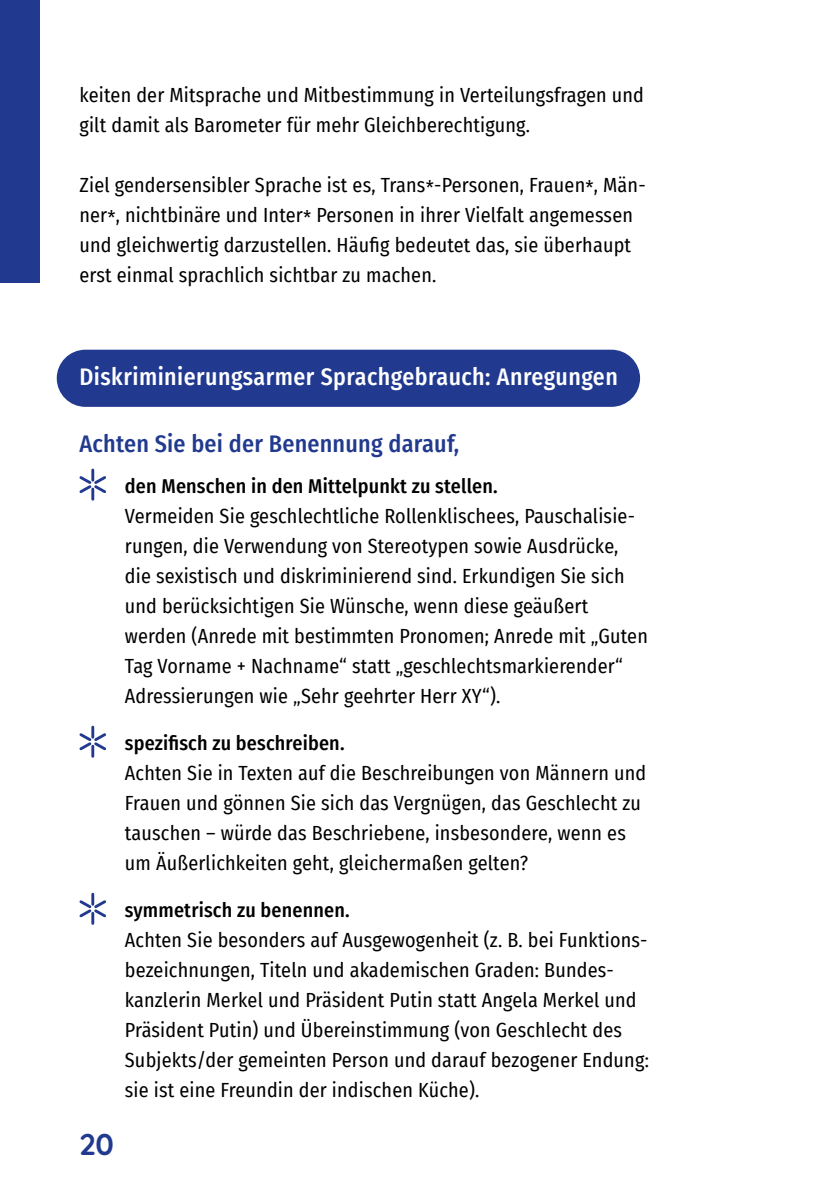
<style>
.page{position:relative;width:840px;height:1191px;background:#fff}
.page>*{position:absolute;margin:0;border:0;box-sizing:border-box;transform-origin:0 0}
.t1{font:700 30px "Quicksand";color:#213a8f}
.H2_Thematik{font:500 24px "Fira Sans Condensed";letter-spacing:.02em;color:#fff}
.H3_Überschrift{font:500 24px "Fira Sans Condensed";letter-spacing:.01em;color:#213a8f}
.Auflistung_Einfach{font:20px/30px "Fira Sans Condensed";letter-spacing:.01em;color:#000}
.Fließtext{font:20px/30px "Fira Sans Condensed";letter-spacing:.01em;color:#000}
.s1{font-weight:500}
</style>
<div class="page">
<div style="left:57px;top:350px;width:582px;height:57px;background:#213a8f;border-radius:29px"></div>
<svg style="left:79px;top:468px;width:27px;height:33px"></svg>
<svg style="left:79px;top:725px;width:27px;height:33px"></svg>
<svg style="left:79px;top:892px;width:27px;height:33px"></svg>
<div style="left:0;top:0;width:40px;height:282px;background:#213a8f"></div>
<p class="Fließtext" style="left:79px;top:79px;width:565px">keiten der Mitsprache und Mitbestimmung in Verteilungsfragen und gilt damit als Barometer für mehr Gleichberechtigung.</p>
<p class="Fließtext" style="left:79px;top:169px;width:567px">Ziel gendersensibler Sprache ist es, Trans*-Personen, Frauen*, Män&shy;ner*, nichtbinäre und Inter* Personen in ihrer Vielfalt angemessen und gleichwertig darzustellen. Häufig bedeutet das, sie überhaupt erst einmal sprachlich sichtbar zu machen.</p>
<h2 class="H2_Thematik" style="left:79px;top:357px;width:539px">Diskriminierungsarmer Sprachgebrauch: Anregungen</h2>
<h3 class="H3_Überschrift" style="left:79px;top:424px;width:381px">Achten Sie bei der Benennung darauf,</h3>
<p class="Auflistung_Einfach" style="left:125px;top:470px;width:524px"><span class="s1">den Menschen in den Mittelpunkt zu stellen.<br></span>Vermeiden Sie geschlechtliche Rollenklischees, Pauschalisie&shy;rungen, die Verwendung von Stereotypen sowie Ausdrücke, die sexistisch und diskriminierend sind. Erkundigen Sie sich und berücksichtigen Sie Wünsche, wenn diese geäußert werden (Anrede mit bestimmten Pronomen; Anrede mit „Guten Tag Vorname + Nachname“ statt „geschlechtsmarkierender“ Adressierungen wie „Sehr geehrter Herr XY“).</p>
<p class="Auflistung_Einfach" style="left:125px;top:727px;width:522px"><span class="s1">spezifisch zu beschreiben.<br></span>Achten Sie in Texten auf die Beschreibungen von Männern und Frauen und gönnen Sie sich das Vergnügen, das Geschlecht zu tauschen – würde das Beschriebene, insbesondere, wenn es um Äußerlichkeiten geht, gleichermaßen gelten?</p>
<p class="Auflistung_Einfach" style="left:125px;top:894px;width:525px"><span class="s1">symmetrisch zu benennen.<br></span>Achten Sie besonders auf Ausgewogenheit (z. B. bei Funktions&shy;bezeichnungen, Titeln und akademischen Graden: Bundes&shy;kanzlerin Merkel und Präsident Putin statt Angela Merkel und Präsident Putin) und Übereinstimmung (von Geschlecht des Subjekts/der gemeinten Person und darauf bezogener Endung: sie ist eine Freundin der indischen Küche).</p>
<h1 class="t1" style="left:79px;top:1120px;width:36px">20</h1>
</div>
